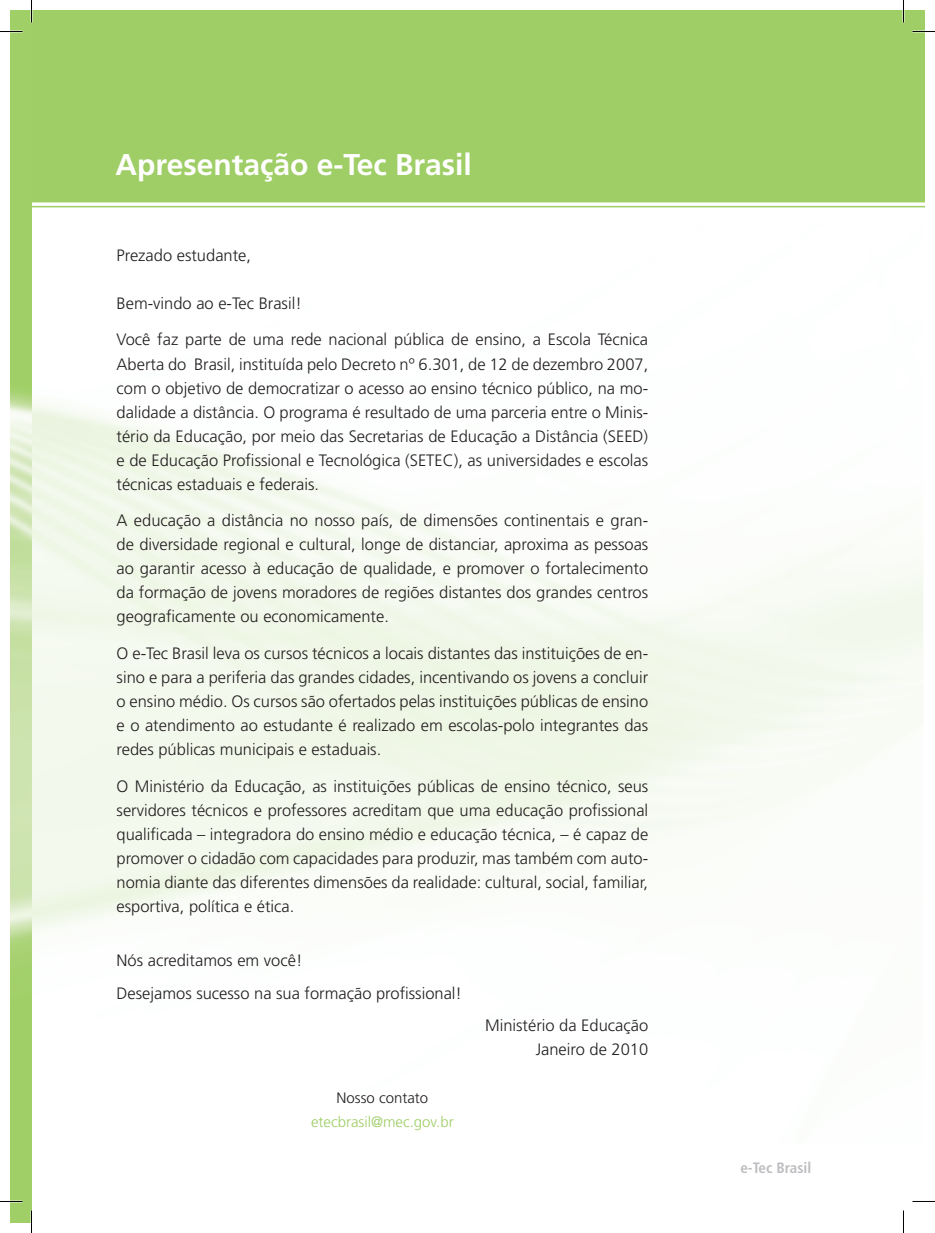
<style>
.page{position:relative;width:935px;height:1233px;background:#fff}
.page>*{position:absolute;margin:0;border:0;box-sizing:border-box;transform-origin:0 0}
.t1{font:700 30px "Frutiger LT Std";color:#fff}
.t2{font:300 16.5px/24px "Frutiger LT Std";color:#231f20;text-align:justify}
.t3{font:300 15px "Frutiger LT Std";color:#9fce66}
.t4{font:300 15px "Frutiger LT Std";color:#231f20}
.t5{font:700 condensed 15px "Frutiger LT Std";color:#bcbdc0}
</style>
<div class="page">
<div style="left:32px;top:10px;width:892px;height:192px;background:#9fce66"></div>
<hr style="left:32px;top:206px;width:892px;height:1px;background:#9fce66">
<img style="left:10px;top:10px;width:22px;height:1212px">
<hr style="left:0;top:1200px;width:22px;height:2px;background:#fff">
<hr style="left:902px;top:0;width:2px;height:23px;background:#fff">
<svg style="left:0;top:31px;width:22px;height:1px"></svg>
<svg style="left:912px;top:31px;width:23px;height:1px"></svg>
<svg style="left:0;top:1201px;width:22px;height:1px"></svg>
<svg style="left:912px;top:1201px;width:23px;height:1px"></svg>
<svg style="left:31px;top:0;width:1px;height:23px"></svg>
<svg style="left:31px;top:1210px;width:1px;height:22px"></svg>
<svg style="left:903px;top:0;width:1px;height:23px"></svg>
<svg style="left:903px;top:1210px;width:1px;height:22px"></svg>
<h1 class="t1" style="left:116px;top:146px;width:358px">Apresentação e-Tec Brasil</h1>
<p class="t2" style="left:117px;top:243px;width:136px">Prezado estudante,</p>
<p class="t2" style="left:117px;top:291px;width:187px">Bem-vindo ao e-Tec Brasil!</p>
<p class="t2" style="left:117px;top:328px;width:533px">Você faz parte de uma rede nacional pública de ensino, a Escola Técnica Aberta do Brasil, instituída pelo Decreto nº 6.301, de 12 de dezembro 2007, com o objetivo de democratizar o acesso ao ensino técnico público, na mo&shy;dalidade a distância. O programa é resultado de uma parceria entre o Minis&shy;tério da Educação, por meio das Secretarias de Educação a Distância (SEED) e de Educação Profissional e Tecnológica (SETEC), as universidades e escolas técnicas estaduais e federais.</p>
<p class="t2" style="left:117px;top:509px;width:533px">A educação a distância no nosso país, de dimensões continentais e gran&shy;de diversidade regional e cultural, longe de distanciar, aproxima as pessoas ao garantir acesso à educação de qualidade, e promover o fortalecimento da formação de jovens moradores de regiões distantes dos grandes centros geograficamente ou economicamente.</p>
<p class="t2" style="left:117px;top:641px;width:533px">O e-Tec Brasil leva os cursos técnicos a locais distantes das instituições de en&shy;sino e para a periferia das grandes cidades, incentivando os jovens a concluir o ensino médio. Os cursos são ofertados pelas instituições públicas de ensino e o atendimento ao estudante é realizado em escolas-polo integrantes das redes públicas municipais e estaduais.</p>
<p class="t2" style="left:117px;top:774px;width:533px">O Ministério da Educação, as instituições públicas de ensino técnico, seus servidores técnicos e professores acreditam que uma educação profissional qualificada – integradora do ensino médio e educação técnica, – é capaz de promover o cidadão com capacidades para produzir, mas também com auto&shy;nomia diante das diferentes dimensões da realidade: cultural, social, familiar, esportiva, política e ética.</p>
<p class="t2" style="left:117px;top:944px;width:347px;line-height:32.5px">Nós acreditamos em você!<br>Desejamos sucesso na sua formação profissional!</p>
<p class="t2" style="left:485px;top:1013px;width:165px;text-align:right">Ministério da Educação<br>Janeiro de 2010</p>
<p class="t4" style="left:336px;top:1089px;width:93px">Nosso contato</p>
<p class="t3" style="left:311px;top:1113px;width:144px">etecbrasil@mec.gov.br</p>
<p class="t5" style="left:740px;top:1158px;width:72px">e-Tec Brasil</p>
</div>
